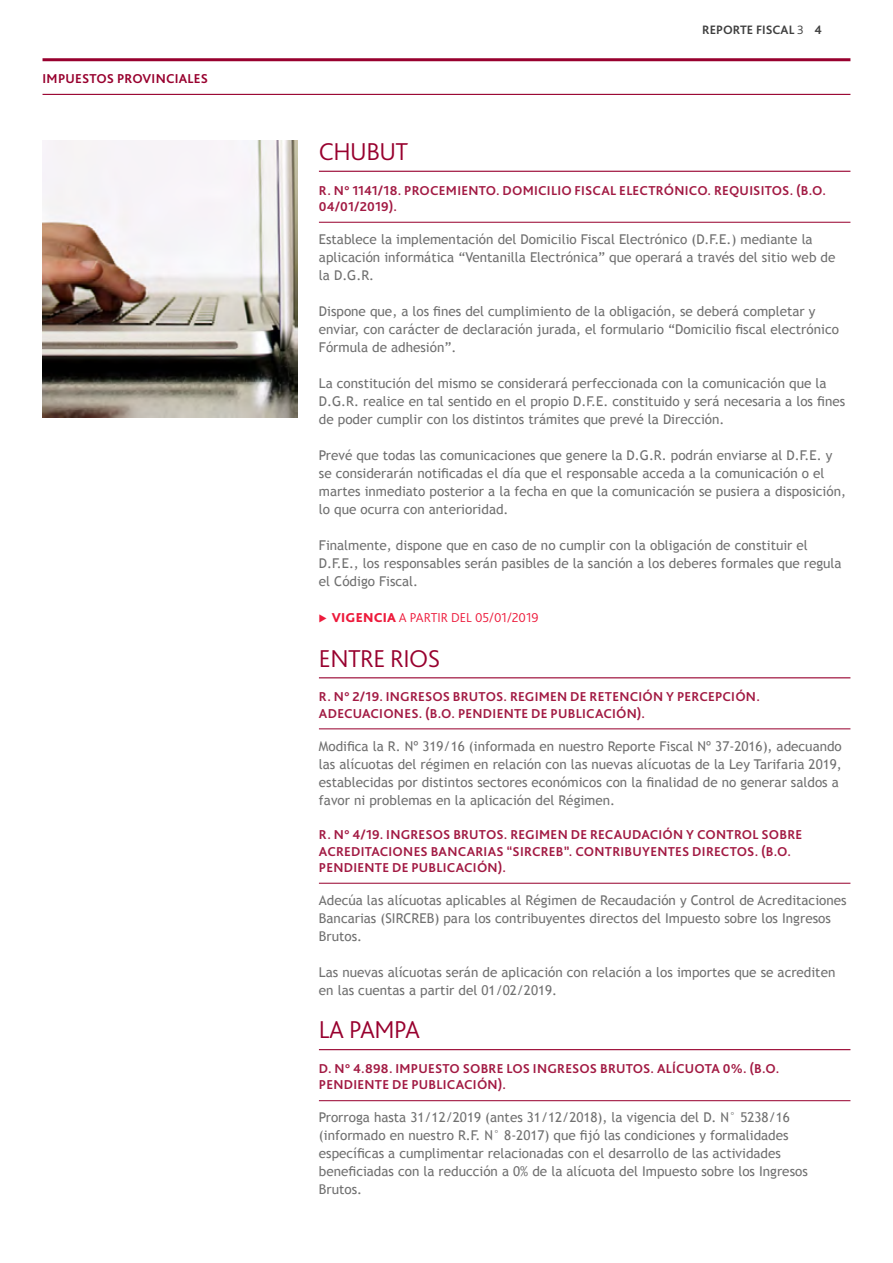
<style>
.page{position:relative;width:893px;height:1263px;background:#fff}
.page>*{position:absolute;margin:0;border:0;box-sizing:border-box;transform-origin:0 0}
.Subtitulo{font:300 25.5px "Bliss Pro";letter-spacing:-.02em;color:#98002e}
.Texto_Comun{font:13.5px/18px "Trebuchet MS";color:#707070}
.Bajada_Subtitulo{font:700 13.5px/16.5px "Bliss Pro";letter-spacing:.02em;color:#a21a43}
.t1{font:300 13.5px "Bliss Pro";color:#ed1a3b}
.Bajada_Subtitulo-2{font:700 13.5px "Bliss Pro";letter-spacing:.015em;color:#98002e}
.t2{font:700 12.75px "Bliss Pro";color:#404040}
.s1{font-weight:300}
.s2{font-weight:800}
</style>
<div class="page">
<img style="left:43px;top:141px;width:254px;height:276px">
<hr style="left:319px;top:171px;width:531px;height:1px;background:#98002e">
<hr style="left:319px;top:222px;width:531px;height:1px;background:#a21a43">
<hr style="left:319px;top:677px;width:531px;height:1px;background:#98002e">
<hr style="left:319px;top:728px;width:531px;height:1px;background:#a21a43">
<hr style="left:319px;top:883px;width:531px;height:1px;background:#a21a43">
<hr style="left:319px;top:1049px;width:531px;height:1px;background:#98002e">
<hr style="left:319px;top:1100px;width:531px;height:1px;background:#a21a43">
<hr style="left:43px;top:58px;width:807px;height:3px;background:#98002e">
<hr style="left:43px;top:94px;width:807px;height:1px;background:#98002e">
<p class="Bajada_Subtitulo-2" style="left:43px;top:70px;width:167px">IMPUESTOS PROVINCIALES</p>
<p class="t2" style="left:702px;top:22px;width:121px">REPORTE FISCAL <span class="s1">3</span> 4</p>
<p class="Subtitulo" style="left:319px;top:136px;width:91px">CHUBUT</p>
<p class="Bajada_Subtitulo" style="left:319px;top:181px;width:509px">R. N° 1141/18. PROCEMIENTO. DOMICILIO FISCAL ELECTRÓNICO. REQUISITOS. (B.O.<br>04/01/2019).</p>
<p class="Texto_Comun" style="left:319px;top:230px;width:518px">Establece la implementación del Domicilio Fiscal Electrónico (D.F.E.) mediante la aplicación informática “Ventanilla Electrónica” que operará a través del sitio web de la D.G.R.</p>
<p class="Texto_Comun" style="left:319px;top:302px;width:521px">Dispone que, a los fines del cumplimiento de la obligación, se deberá completar y enviar, con carácter de declaración jurada, el formulario “Domicilio fiscal electrónico<br>Fórmula de adhesión”.</p>
<p class="Texto_Comun" style="left:319px;top:374px;width:528px">La constitución del mismo se considerará perfeccionada con la comunicación que la<br>D.G.R. realice en tal sentido en el propio D.F.E. constituido y será necesaria a los fines de poder cumplir con los distintos trámites que prevé la Dirección.</p>
<p class="Texto_Comun" style="left:319px;top:446px;width:529px">Prevé que todas las comunicaciones que genere la D.G.R. podrán enviarse al D.F.E. y se considerarán notificadas el día que el responsable acceda a la comunicación o el martes inmediato posterior a la fecha en que la comunicación se pusiera a disposición, lo que ocurra con anterioridad.</p>
<p class="Texto_Comun" style="left:319px;top:536px;width:524px">Finalmente, dispone que en caso de no cumplir con la obligación de constituir el<br>D.F.E., los responsables serán pasibles de la sanción a los deberes formales que regula el Código Fiscal.</p>
<p class="t1" style="left:332px;top:609px;width:209px"><span class="s2">VIGENCIA</span> A PARTIR DEL 05/01/2019</p>
<p class="Subtitulo" style="left:319px;top:642px;width:123px">ENTRE RIOS</p>
<p class="Bajada_Subtitulo" style="left:319px;top:688px;width:443px">R. N° 2/19. INGRESOS BRUTOS. REGIMEN DE RETENCIÓN Y PERCEPCIÓN.<br>ADECUACIONES. (B.O. PENDIENTE DE PUBLICACIÓN).</p>
<p class="Texto_Comun" style="left:319px;top:737px;width:524px">Modifica la R. Nº 319/16 (informada en nuestro Reporte Fiscal Nº 37-2016), adecuando las alícuotas del régimen en relación con las nuevas alícuotas de la Ley Tarifaria 2019, establecidas por distintos sectores económicos con la finalidad de no generar saldos a favor ni problemas en la aplicación del Régimen.</p>
<p class="Bajada_Subtitulo" style="left:319px;top:826px;width:485px">R. N° 4/19. INGRESOS BRUTOS. REGIMEN DE RECAUDACIÓN Y CONTROL SOBRE<br>ACREDITACIONES BANCARIAS “SIRCREB”. CONTRIBUYENTES DIRECTOS. (B.O.<br>PENDIENTE DE PUBLICACIÓN).</p>
<p class="Texto_Comun" style="left:319px;top:891px;width:529px">Adecúa las alícuotas aplicables al Régimen de Recaudación y Control de Acreditaciones<br>Bancarias (SIRCREB) para los contribuyentes directos del Impuesto sobre los Ingresos<br>Brutos.</p>
<p class="Texto_Comun" style="left:319px;top:963px;width:518px">Las nuevas alícuotas serán de aplicación con relación a los importes que se acrediten en las cuentas a partir del 01/02/2019.</p>
<p class="Subtitulo" style="left:319px;top:1014px;width:103px">LA PAMPA</p>
<p class="Bajada_Subtitulo" style="left:319px;top:1060px;width:462px">D. N° 4.898. IMPUESTO SOBRE LOS INGRESOS BRUTOS. ALÍCUOTA 0%. (B.O.<br>PENDIENTE DE PUBLICACIÓN).</p>
<p class="Texto_Comun" style="left:319px;top:1109px;width:490px">Prorroga hasta 31/12/2019 (antes 31/12/2018), la vigencia del D. N° 5238/16 (informado en nuestro R.F. N° 8-2017) que fijó las condiciones y formalidades específicas a cumplimentar relacionadas con el desarrollo de las actividades beneficiadas con la reducción a 0% de la alícuota del Impuesto sobre los Ingresos Brutos.</p>
</div>
